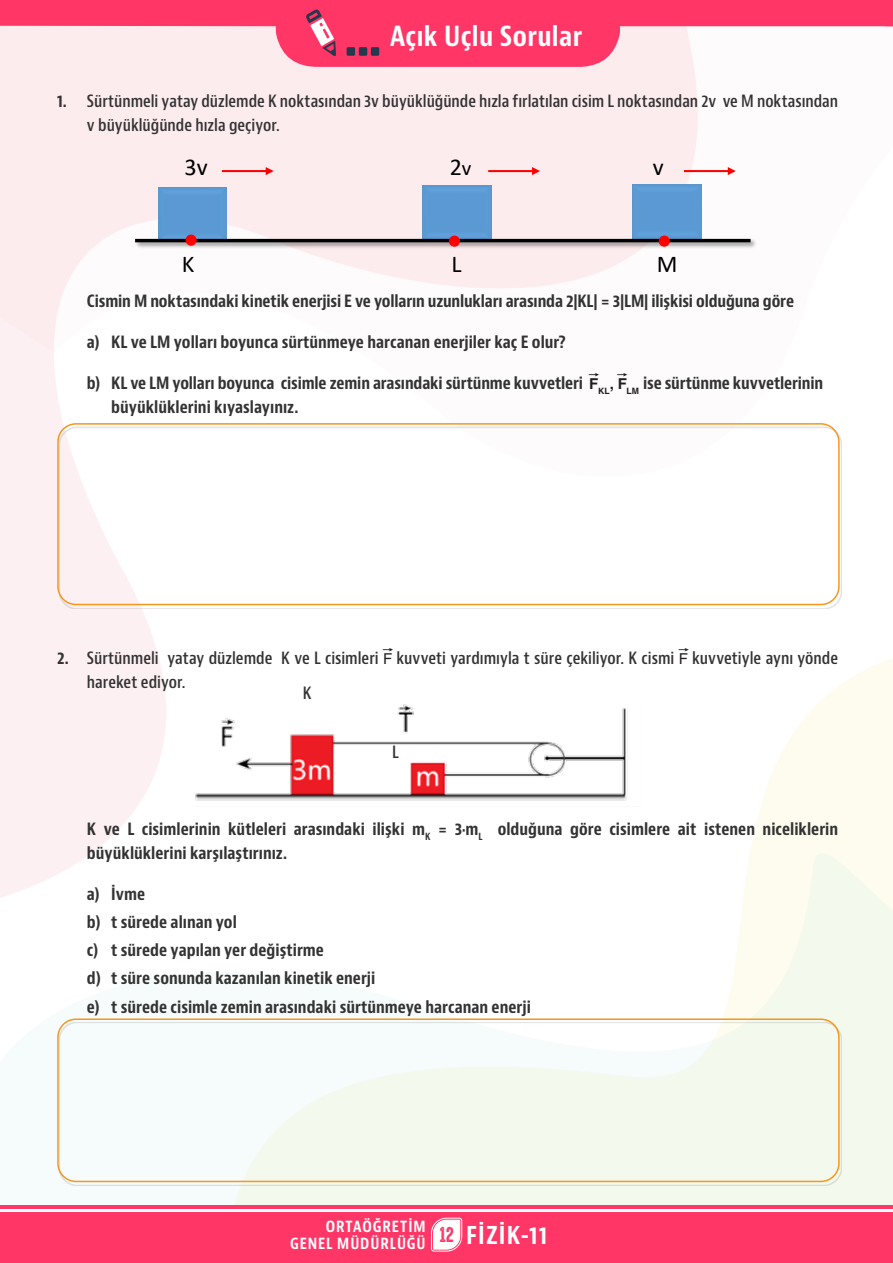
<style>
.page{position:relative;width:893px;height:1263px;background:#fff}
.page>*{position:absolute;margin:0;border:0;box-sizing:border-box;transform-origin:0 0}
.etkinlikadı{font:700 condensed 27px "Bernino Sans";letter-spacing:.015em;color:#fff}
.t1{font:24.15px "Calibri";color:#000}
.t2{font:700 condensed 24px "Bernino Sans";letter-spacing:.05em;color:#fff}
.madde_imi{font:700 condensed 16.5px/24px "Bernino Sans";color:#333}
.body_copy{font:600 condensed 16.5px/24px "Bernino Sans";color:#333}
.madde_imi-2{font:600 condensed 16.5px/24px "Bernino Sans";color:#333}
.gövde_metin{font:600 condensed 16.5px "Bernino Sans";color:#333}
.t3{font:700 condensed 15px/17.2px "Bernino Sans";letter-spacing:.06em;color:#fff;text-align:right}
.s1{font-weight:700}
.s2{font-size:21.15px}
.s3{font-family:"Helveticasinav";font-stretch:normal;font-size:15px;color:#231f20}
.s4{font-family:"Helveticasinav";font-weight:400;font-stretch:normal;font-size:15px;color:#231f20}
.s5{font-family:"High Voltage Rough";font-weight:400;font-stretch:normal;font-size:19.5px;color:#ff3666}
</style>
<div class="page">
<img style="left:0;top:74px;width:606px;height:1131px">
<img style="left:606px;top:67px;width:287px;height:1138px">
<hr style="left:0;top:1205px;width:893px;height:4px;background:#ff3666">
<div style="left:0;top:1212px;width:893px;height:51px;background:#ff3666"></div>
<svg style="left:0;top:0;width:893px;height:67px;background:#fe809d"></svg>
<svg style="left:430px;top:1217px;width:33px;height:35px"></svg>
<svg style="left:347px;top:47px;width:32px;height:9px"></svg>
<svg style="left:306px;top:9px;width:30px;height:47px"></svg>
<img style="left:630px;top:182px;width:73px;height:53px">
<img style="left:421px;top:183px;width:72px;height:52px">
<img style="left:156px;top:185px;width:73px;height:50px">
<img style="left:132px;top:235px;width:629px;height:18px">
<hr style="left:135px;top:239px;width:616px;height:3px;background:#000">
<div style="left:186px;top:235px;width:10px;height:10px;background:#f00;border-radius:50%"></div>
<div style="left:186px;top:235px;width:11px;height:11px;border:1px solid #f00;border-radius:50%"></div>
<div style="left:449px;top:236px;width:10px;height:10px;background:#f00;border-radius:50%"></div>
<div style="left:449px;top:236px;width:11px;height:11px;border:1px solid #f00;border-radius:50%"></div>
<div style="left:659px;top:236px;width:10px;height:10px;background:#f00;border-radius:50%"></div>
<div style="left:659px;top:236px;width:11px;height:11px;border:1px solid #f00;border-radius:50%"></div>
<hr style="left:222px;top:170px;width:45px;height:2px;background:#f00">
<svg style="left:266px;top:167px;width:8px;height:8px"></svg>
<hr style="left:684px;top:170px;width:45px;height:2px;background:#f00">
<svg style="left:728px;top:167px;width:8px;height:8px"></svg>
<hr style="left:488px;top:170px;width:45px;height:2px;background:#f00">
<svg style="left:532px;top:167px;width:8px;height:8px"></svg>
<img style="left:194px;top:698px;width:447px;height:108px">
<div style="left:59px;top:427px;width:783px;height:182px;background:#fff"></div>
<div style="left:57px;top:423px;width:783px;height:182px;border:2px solid #f7961d;border-radius:18px"></div>
<div style="left:59px;top:1022px;width:783px;height:164px;background:#231f20;opacity:.13"></div>
<div style="left:57px;top:1018px;width:783px;height:164px;border:2px solid #f7961d;border-radius:18px"></div>
<p class="etkinlikadı" style="left:390px;top:20px;width:194px">Açık Uçlu Sorular</p>
<p class="body_copy" style="left:87px;top:89px;width:753px;text-indent:-30px"><span class="s1">1.</span> Sürtünmeli yatay düzlemde K noktasından 3v büyüklüğünde hızla fırlatılan cisim L noktasından 2v ve M noktasından v büyüklüğünde hızla geçiyor.</p>
<p class="t1" style="left:185px;top:150px;width:25px">3v</p>
<p class="t1" style="left:450px;top:150px;width:23px">2<span class="s2">v</span></p>
<p class="t1" style="left:653px;top:150px;width:12px">v</p>
<p class="t1" style="left:182px;top:247px;width:14px">K</p>
<p class="t1" style="left:451px;top:247px;width:12px">L</p>
<p class="t1" style="left:657px;top:247px;width:22px">M</p>
<p class="madde_imi" style="left:87px;top:290px;width:709px">Cismin M noktasındaki kinetik enerjisi E ve yolların uzunlukları arasında 2|KL| = 3|LM| ilişkisi olduğuna göre</p>
<p class="madde_imi" style="left:87px;top:331px;width:480px">a) KL ve LM yolları boyunca sürtünmeye harcanan enerjiler kaç E olur?</p>
<p class="madde_imi" style="left:111px;top:372px;width:714px;text-indent:-24px">b) KL ve LM yolları boyunca cisimle zemin arasındaki sürtünme kuvvetleri <span class="s3">F¶</span><sub>KL</sub><span class="s3">, F¶</span><sub>LM</sub> ise sürtünme kuvvetlerinin büyüklüklerini kıyaslayınız.</p>
<p class="madde_imi-2" style="left:87px;top:646px;width:753px;text-indent:-30px"><span class="s1">2.</span> Sürtünmeli yatay düzlemde K ve L cisimleri <span class="s4">F¶</span>kuvveti yardımıyla t süre çekiliyor. K cismi <span class="s4">F¶</span>kuvvetiyle aynı yönde hareket ediyor.</p>
<p class="gövde_metin" style="left:303px;top:683px;width:10px">K</p>
<p class="gövde_metin" style="left:392px;top:742px;width:8px">L</p>
<p class="madde_imi" style="left:87px;top:817px;width:753px">K ve L cisimlerinin kütleleri arasındaki ilişki m<sub>K</sub> = 3∙m<sub>L</sub> olduğuna göre cisimlere ait istenen niceliklerin büyüklüklerini karşılaştırınız.</p>
<p class="madde_imi" style="left:87px;top:882px;width:60px">a) İvme</p>
<p class="madde_imi" style="left:87px;top:910px;width:151px">b) t sürede alınan yol</p>
<p class="madde_imi" style="left:87px;top:938px;width:239px">c) t sürede yapılan yer değiştirme</p>
<p class="madde_imi" style="left:87px;top:967px;width:290px">d) t süre sonunda kazanılan kinetik enerji</p>
<p class="madde_imi" style="left:87px;top:995px;width:445px">e) t sürede cisimle zemin arasındaki sürtünmeye harcanan enerji</p>
<p class="t3" style="left:290px;top:1218px;width:137px">ORTAÖĞRETİM<br>GENEL MÜDÜRLÜĞÜ</p>
<h3 class="t2" style="left:439px;top:1221px;width:110px"><span class="s5">12</span> FİZİK-11</h3>
</div>
